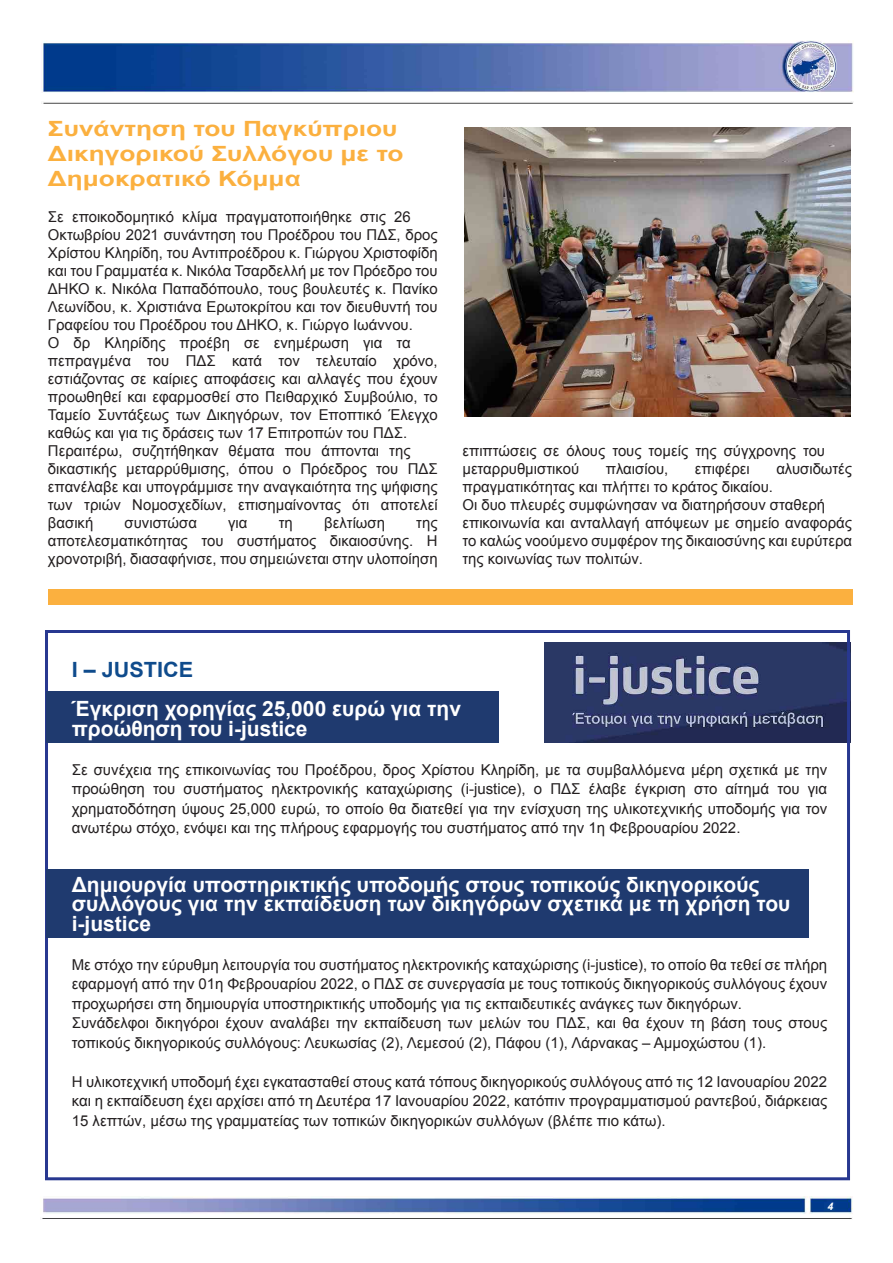
<style>
.page{position:relative;width:893px;height:1263px;background:#fff}
.page>*{position:absolute;margin:0;border:0;box-sizing:border-box;transform-origin:0 0}
.t1{font:700 21px/19.5px "Arial";color:#fff}
.t2{font:700 21px/25.2px "Arial";color:#fbb03f;scale:1.25 1}
.t3{font:700 21px "Arial";color:#0f4b8c}
.t4{font:15px/18px "Arial";color:#231f20}
.t5{font:italic 700 10.5px "Arial";color:#fff}
</style>
<div class="page">
<img style="left:42px;top:1180px;width:811px;height:39px">
<img style="left:41px;top:40px;width:813px;height:64px">
<img style="left:465px;top:127px;width:385px;height:289px">
<img style="left:545px;top:642px;width:301px;height:101px">
<div style="left:48px;top:589px;width:804px;height:15px;background:#fbb03f"></div>
<div style="left:45px;top:630px;width:805px;height:550px;border:3px solid #283890"></div>
<div style="left:47px;top:692px;width:452px;height:51px;background:#1f3a6f"></div>
<div style="left:47px;top:869px;width:762px;height:69px;background:#1f3a6f"></div>
<h1 class="t2" style="left:48px;top:117px;width:286px">Συνάντηση του Παγκύπριου<br>Δικηγορικού Συλλόγου με το<br>Δημοκρατικό Κόμμα</h1>
<p class="t4" style="left:48px;top:208px;width:391px">Σε εποικοδομητικό κλίμα πραγματοποιήθηκε στις 26<br>Οκτωβρίου 2021 συνάντηση του Προέδρου του ΠΔΣ, δρος Χρίστου Κληρίδη, του Αντιπροέδρου κ. Γιώργου Χριστοφίδη και του Γραμματέα κ. Νικόλα Τσαρδελλή με τον Πρόεδρο του ΔΗΚΟ κ. Νικόλα Παπαδόπουλο, τους βουλευτές κ. Πανίκο Λεωνίδου, κ. Χριστιάνα Ερωτοκρίτου και τον διευθυντή του Γραφείου του Προέδρου του ΔΗΚΟ, κ. Γιώργο Ιωάννου.<br>Ο δρ Κληρίδης προέβη σε ενημέρωση για τα πεπραγμένα του ΠΔΣ κατά τον τελευταίο χρόνο, εστιάζοντας σε καίριες αποφάσεις και αλλαγές που έχουν προωθηθεί και εφαρμοσθεί στο Πειθαρχικό Συμβούλιο, το Ταμείο Συντάξεως των Δικηγόρων, τον Εποπτικό Έλεγχο καθώς και για τις δράσεις των 17 Επιτροπών του ΠΔΣ.<br>Περαιτέρω, συζητήθηκαν θέματα που άπτονται της δικαστικής μεταρρύθμισης, όπου ο Πρόεδρος του ΠΔΣ επανέλαβε και υπογράμμισε την αναγκαιότητα της ψήφισης των τριών Νομοσχεδίων, επισημαίνοντας ότι αποτελεί βασική</p>
<p class="t4" style="left:125px;top:514px;width:74px">συνιστώσα</p>
<p class="t4" style="left:228px;top:514px;width:21px">για</p>
<p class="t4" style="left:279px;top:514px;width:16px">τη</p>
<p class="t4" style="left:324px;top:514px;width:62px">βελτίωση</p>
<p class="t4" style="left:48px;top:514px;width:391px;text-align:justify;text-indent:368px">της αποτελεσματικότητας του συστήματος δικαιοσύνης. Η χρονοτριβή, διασαφήνισε, που σημειώνεται στην υλοποίηση</p>
<p class="t4" style="left:462px;top:442px;width:364px">επιπτώσεις σε όλους τους τομείς της σύγχρονης του μεταρρυθμιστικού</p>
<p class="t4" style="left:606px;top:460px;width:64px">πλαισίου,</p>
<p class="t4" style="left:695px;top:460px;width:56px">επιφέρει</p>
<p class="t4" style="left:776px;top:460px;width:77px">αλυσιδωτές</p>
<p class="t4" style="left:462px;top:478px;width:391px">πραγματικότητας και πλήττει το κράτος δικαίου.<br>Οι δυο πλευρές συμφώνησαν να διατηρήσουν σταθερή επικοινωνία και ανταλλαγή απόψεων με σημείο αναφοράς το καλώς νοούμενο συμφέρον της δικαιοσύνης και ευρύτερα της κοινωνίας των πολιτών.</p>
<h1 class="t3" style="left:72px;top:656px;width:123px">I – JUSTICE</h1>
<h1 class="t1" style="left:72px;top:699px;width:391px">Έγκριση χορηγίας 25,000 ευρώ για την προώθηση του i-justice</h1>
<p class="t4" style="left:72px;top:760px;width:757px;line-height:19.5px;text-align:justify">Σε συνέχεια της επικοινωνίας του Προέδρου, δρος Χρίστου Κληρίδη, με τα συμβαλλόμενα μέρη σχετικά με την προώθηση του συστήματος ηλεκτρονικής καταχώρισης (i-justice), ο ΠΔΣ έλαβε έγκριση στο αίτημά του για χρηματοδότηση ύψους 25,000 ευρώ, το οποίο θα διατεθεί για την ενίσχυση της υλικοτεχνικής υποδομής για τον ανωτέρω στόχο, ενόψει και της πλήρους εφαρμογής του συστήματος από την 1η Φεβρουαρίου 2022.</p>
<h1 class="t1" style="left:72px;top:875px;width:720px">Δημιουργία υποστηρικτικής υποδομής στους τοπικούς δικηγορικούς συλλόγους για την εκπαίδευση των δικηγόρων σχετικά με τη χρήση του i-justice</h1>
<p class="t4" style="left:72px;top:955px;width:757px;line-height:19.5px">Με στόχο την εύρυθμη λειτουργία του συστήματος ηλεκτρονικής καταχώρισης (i-justice), το οποίο θα τεθεί σε πλήρη εφαρμογή από την 01η Φεβρουαρίου 2022, ο ΠΔΣ σε συνεργασία με τους τοπικούς δικηγορικούς συλλόγους έχουν προχωρήσει στη δημιουργία υποστηρικτικής υποδομής για τις εκπαιδευτικές ανάγκες των δικηγόρων.<br>Συνάδελφοι δικηγόροι έχουν αναλάβει την εκπαίδευση των μελών του ΠΔΣ, και θα έχουν τη βάση τους στους τοπικούς δικηγορικούς συλλόγους: Λευκωσίας (2), Λεμεσού (2), Πάφου (1), Λάρνακας – Αμμοχώστου (1).</p>
<p class="t4" style="left:72px;top:1072px;width:757px;line-height:19.5px;text-align:justify">Η υλικοτεχνική υποδομή έχει εγκατασταθεί στους κατά τόπους δικηγορικούς συλλόγους από τις 12 Ιανουαρίου 2022 και η εκπαίδευση έχει αρχίσει από τη Δευτέρα 17 Ιανουαρίου 2022, κατόπιν προγραμματισμού ραντεβού, διάρκειας 15 λεπτών, μέσω της γραμματείας των τοπικών δικηγορικών συλλόγων (βλέπε πιο κάτω).</p>
<p class="t5" style="left:827px;top:1199px;width:7px">4</p>
</div>
